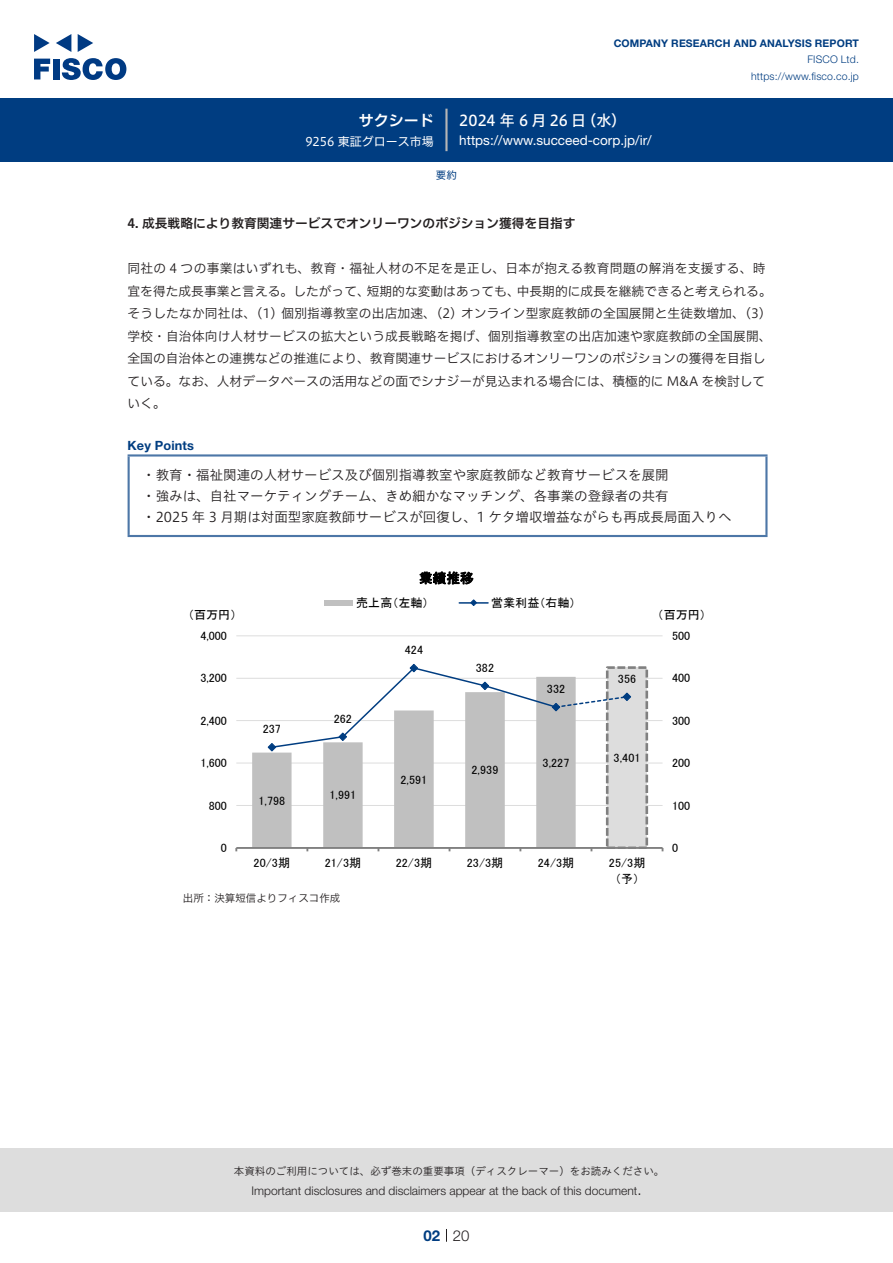
<style>
.page{position:relative;width:893px;height:1263px;background:#fff}
.page>*{position:absolute;margin:0;border:0;box-sizing:border-box;transform-origin:0 0}
.t1{font:15px "Hiragino UD Sans F Std N W5";letter-spacing:.005em;color:#fff}
.t2{font:15px "Hiragino UD Sans F Std N W6";color:#fff}
.t3{font:300 15px "Helvetica Neue LT Std";color:#231f20}
.t4{font:700 15px "Helvetica Neue LT Std";color:#003d81}
.Key_Points_中{font:13.5px "Hiragino UD Sans Std W3";color:#231f20}
.t5{font:13.5px "Helvetica Neue LT Std";color:#fff}
.t6{font:13.5px "MS P Gothic";color:#000}
.本文{font:12.75px/22.5px "Hiragino UD Sans F Std N W3";color:#231f20}
.本文-2{font:12.75px/22.5px "Hiragino UD Sans F Std N W3";letter-spacing:.02em;color:#231f20}
.小タイトル{font:12.75px "Hiragino UD Sans F Std N W6";color:#231f20}
.Key_Points{font:700 12.75px "Helvetica Neue LT Std";letter-spacing:.015em;color:#003d81}
.t7{font:12.15px "MS P Gothic";letter-spacing:.005em;color:#000}
.t8{font:12px "MS P Gothic";letter-spacing:.005em;color:#000}
.t9{font:300 12px "Helvetica Neue LT Std";color:#231f20}
.t10{font:12px "Hiragino UD Sans F Std N W4";color:#fff}
.t11{font:10.5px "Hiragino UD Sans Std W3";color:#231f20}
.t12{font:700 10.5px "Helvetica Neue LT Std";letter-spacing:.015em;color:#003d81}
.t13{font:300 10.5px/16.5px "Helvetica Neue LT Std";letter-spacing:.015em;color:#003d81;text-align:right}
.表組み基本スタイル{font:10.5px "Hiragino UD Sans F Std N W3";color:#231f20}
.ヘッダー{font:10.5px "Hiragino UD Sans F Std N W4";color:#003d81}
</style>
<div class="page">
<div style="left:0;top:1148px;width:893px;height:64px;background:#ddd"></div>
<svg style="left:34px;top:59px;width:16px;height:20px"></svg>
<div style="left:53px;top:59px;width:6px;height:20px;background:#003a83"></div>
<svg style="left:62px;top:58px;width:64px;height:22px"></svg>
<svg style="left:34px;top:34px;width:16px;height:18px"></svg>
<svg style="left:78px;top:34px;width:15px;height:18px"></svg>
<svg style="left:56px;top:34px;width:15px;height:18px"></svg>
<div style="left:0;top:98px;width:893px;height:64px;background:#003d81"></div>
<hr style="left:445px;top:109px;width:3px;height:42px;background:#b5b5b6">
<svg style="left:446px;top:1229px;width:1px;height:13px"></svg>
<hr style="left:128px;top:456px;width:2px;height:79px;background:#4d77a7">
<hr style="left:128px;top:454px;width:639px;height:2px;background:#4d77a7">
<hr style="left:765px;top:456px;width:2px;height:79px;background:#4d77a7">
<hr style="left:128px;top:535px;width:639px;height:2px;background:#4d77a7">
<hr style="left:236px;top:805px;width:427px;height:1px;background:#ddd">
<hr style="left:236px;top:763px;width:427px;height:1px;background:#ddd">
<hr style="left:236px;top:720px;width:427px;height:1px;background:#ddd">
<hr style="left:236px;top:678px;width:427px;height:1px;background:#ddd">
<hr style="left:236px;top:635px;width:427px;height:1px;background:#ddd">
<div style="left:607px;top:668px;width:40px;height:180px;background:#ddd"></div>
<div style="left:606px;top:666px;width:42px;height:183px;border:3px dashed #808080"></div>
<svg style="left:252px;top:752px;width:324px;height:95px;fill:#c0c0c0"></svg>
<hr style="left:236px;top:847px;width:427px;height:2px;background:#808080">
<svg style="left:267px;top:664px;width:365px;height:88px"></svg>
<div style="left:324px;top:600px;width:29px;height:6px;background:#c0c0c0"></div>
<hr style="left:459px;top:602px;width:29px;height:2px;background:#003d81">
<svg style="left:470px;top:599px;width:8px;height:7px"></svg>
<p class="t2" style="left:359px;top:109px;width:77px">サクシード</p>
<p class="t10" style="left:305px;top:132px;width:130px">9256 東証グロース市場</p>
<p class="t12" style="left:614px;top:37px;width:247px">COMPANY RESEARCH AND ANALYSIS REPORT</p>
<p class="t13" style="left:751px;top:51px;width:109px">FISCO Ltd. https://www.fisco.co j p.</p>
<p class="t1" style="left:581px;top:109px;width:46px">（水(</p>
<p class="t1" style="left:459px;top:109px;width:129px">2024 年 6 月26 日</p>
<p class="t5" style="left:459px;top:132px;width:194px">https://www.succeed-corp j p. /i r/</p>
<p class="ヘッダー" style="left:436px;top:167px;width:22px">要約</p>
<p class="小タイトル" style="left:128px;top:214px;width:450px">4. 成長戦略により教育関連サービスでオンリーワンのポジション獲得を目指す</p>
<p class="本文-2" style="left:517px;top:256px;width:256px;text-indent:-389px">同社の 4 つの事業はいずれも、教育・福祉人材の不足を是正し、日本が抱える教育問題の解消を支援する、時中長期的に成長を継続できると考えられる。</p>
<p class="本文" style="left:128px;top:279px;width:645px">宜を得た成長事業と言える。したがって、<br>そうしたなか同社は、(1) 個別指導教室の出店加速、(2) オンライン型家庭教師の全国展開と生徒数増加、 3) (学校・自治体向け人材サービスの拡大という成長戦略を掲げ、個別指導教室の出店加速や家庭教師の全国展開、全国の自治体との連携などの推進により、教育関連サービスにおけるオンリーワンのポジションの獲得を目指している。なお、人材データベースの活用などの面でシナジーが見込まれる場合には、積極的に M&amp;A を検討していく。</p>
<p class="Key_Points" style="left:128px;top:438px;width:68px">Key Points</p>
<p class="Key_Points_中" style="left:142px;top:465px;width:528px">・教育・福祉関連の人材サービス及び個別指導教室や家庭教師など教育サービスを展開</p>
<p class="Key_Points_中" style="left:142px;top:486px;width:528px">・強みは、自社マーケティングチーム、きめ細かなマッチング、各事業の登録者の共有</p>
<p class="Key_Points_中" style="left:142px;top:506px;width:591px">・2025 年 3 月期は対面型家庭教師サービスが回復し、1 ケタ増収増益ながらも再成長局面入りへ</p>
<p class="本文" style="left:367px;top:279px;width:154px">短期的な変動はあっても、</p>
<p class="t8" style="left:188px;top:608px;width:50px">（百万円）</p>
<p class="t8" style="left:200px;top:630px;width:28px">4,000</p>
<p class="t7" style="left:200px;top:672px;width:28px">3,200</p>
<p class="t8" style="left:200px;top:715px;width:28px">2,400</p>
<p class="t8" style="left:200px;top:757px;width:28px">1,600</p>
<p class="t8" style="left:209px;top:799px;width:20px">800</p>
<p class="t8" style="left:221px;top:842px;width:8px">0</p>
<p class="t8" style="left:263px;top:723px;width:20px">237</p>
<p class="t7" style="left:258px;top:794px;width:28px">1,798</p>
<p class="t8" style="left:254px;top:857px;width:38px">20/3期</p>
<p class="t6" style="left:419px;top:571px;width:56px">業績推移</p>
<p class="t8" style="left:356px;top:597px;width:74px">売上高（左軸）</p>
<p class="t8" style="left:405px;top:644px;width:20px">424</p>
<p class="t8" style="left:491px;top:597px;width:86px">営業利益（右軸(</p>
<p class="t7" style="left:334px;top:712px;width:20px">262</p>
<p class="t8" style="left:329px;top:789px;width:28px">1,991</p>
<p class="t8" style="left:325px;top:857px;width:38px">21/3期</p>
<p class="t8" style="left:400px;top:773px;width:28px">2,591</p>
<p class="t8" style="left:396px;top:857px;width:38px">22/3期</p>
<p class="t8" style="left:476px;top:661px;width:20px">382</p>
<p class="t8" style="left:471px;top:764px;width:28px">2,939</p>
<p class="t8" style="left:467px;top:857px;width:38px">23/3期</p>
<p class="t8" style="left:547px;top:683px;width:20px">332</p>
<p class="t8" style="left:543px;top:756px;width:28px">3,227</p>
<p class="t8" style="left:538px;top:857px;width:38px">24/3期</p>
<p class="表組み基本スタイル" style="left:183px;top:890px;width:159px">出所：決算短信よりフィスコ作成</p>
<p class="t8" style="left:618px;top:672px;width:20px">356</p>
<p class="t8" style="left:614px;top:752px;width:28px">3,401</p>
<p class="t8" style="left:609px;top:857px;width:38px">25/3期</p>
<p class="t8" style="left:615px;top:872px;width:26px">予（ (</p>
<p class="t8" style="left:658px;top:608px;width:50px">（百万円(</p>
<p class="t8" style="left:672px;top:630px;width:20px">500</p>
<p class="t7" style="left:672px;top:672px;width:20px">400</p>
<p class="t8" style="left:672px;top:715px;width:20px">300</p>
<p class="t8" style="left:672px;top:757px;width:20px">200</p>
<p class="t8" style="left:672px;top:799px;width:20px">100</p>
<p class="t8" style="left:672px;top:842px;width:8px">0</p>
<p class="t11" style="left:234px;top:1163px;width:432px">本資料のご利用については、必ず巻末の重要事項（ディスクレーマー）をお読みください。</p>
<p class="t3" style="left:637px;top:1180px;width:6px">.</p>
<p class="t9" style="left:251px;top:1183px;width:387px">Important disclosures and disclaimers appear at the back of this document</p>
<p class="t4" style="left:423px;top:1226px;width:18px">02</p>
<p class="t3" style="left:453px;top:1226px;width:18px">20</p>
</div>
